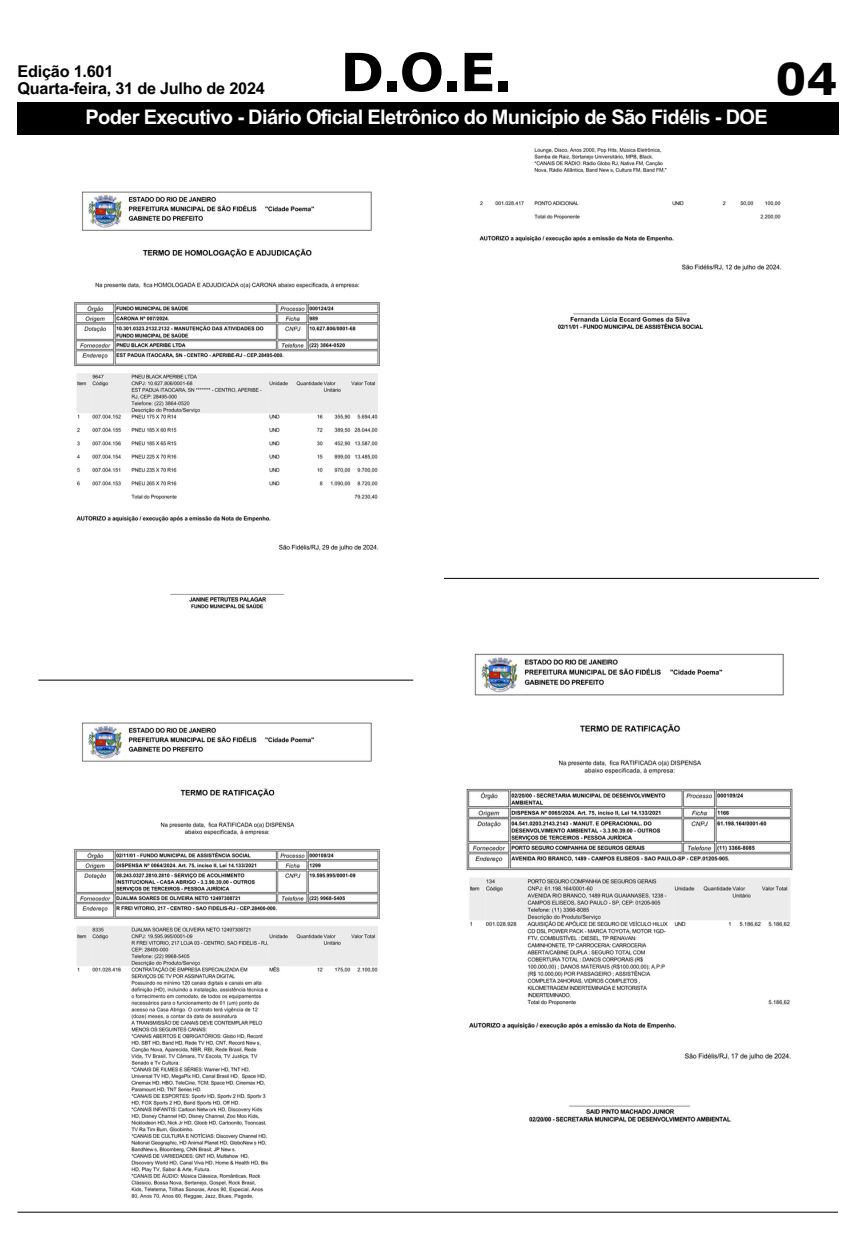
<style>
.page{position:relative;width:855px;height:1242px;background:#fff}
.page>*{position:absolute;margin:0;border:0;box-sizing:border-box;transform-origin:0 0}
.t1{font:700 52.62px "Verdana Pro";color:#000}
.t2{font:700 43.75px "Verdana Pro";color:#000}
.t3{font:700 20px "Arial MT Pro";letter-spacing:-.035em;color:#fff}
.t4{font:700 16.25px "Arial MT Pro";letter-spacing:-.015em;color:#000}
</style>
<div class="page">
<div style="left:17px;top:102px;width:821px;height:33px;background:#000"></div>
<img style="left:74px;top:191px;width:306px;height:418px">
<hr style="left:38px;top:679px;width:375px;height:1px;background:#000">
<img style="left:74px;top:722px;width:306px;height:478px">
<hr style="left:17px;top:1211px;width:821px;height:1px;background:#000">
<img style="left:479px;top:148px;width:303px;height:181px">
<img style="left:466px;top:653px;width:327px;height:469px">
<hr style="left:444px;top:578px;width:375px;height:1px;background:#000">
<h2 class="t4" style="left:17px;top:65px;width:97px">Edição 1.601</h2>
<p class="t4" style="left:17px;top:83px;width:249px">Quarta-feira, 31 de Julho de 2024</p>
<p class="t1" style="left:340px;top:38px;width:174px">D.O.E.</p>
<p class="t3" style="left:85px;top:109px;width:684px">Poder Executivo - Diário Oficial Eletrônico do Município de São Fidélis - DOE</p>
<p class="t2" style="left:775px;top:51px;width:64px">04</p>
</div>
